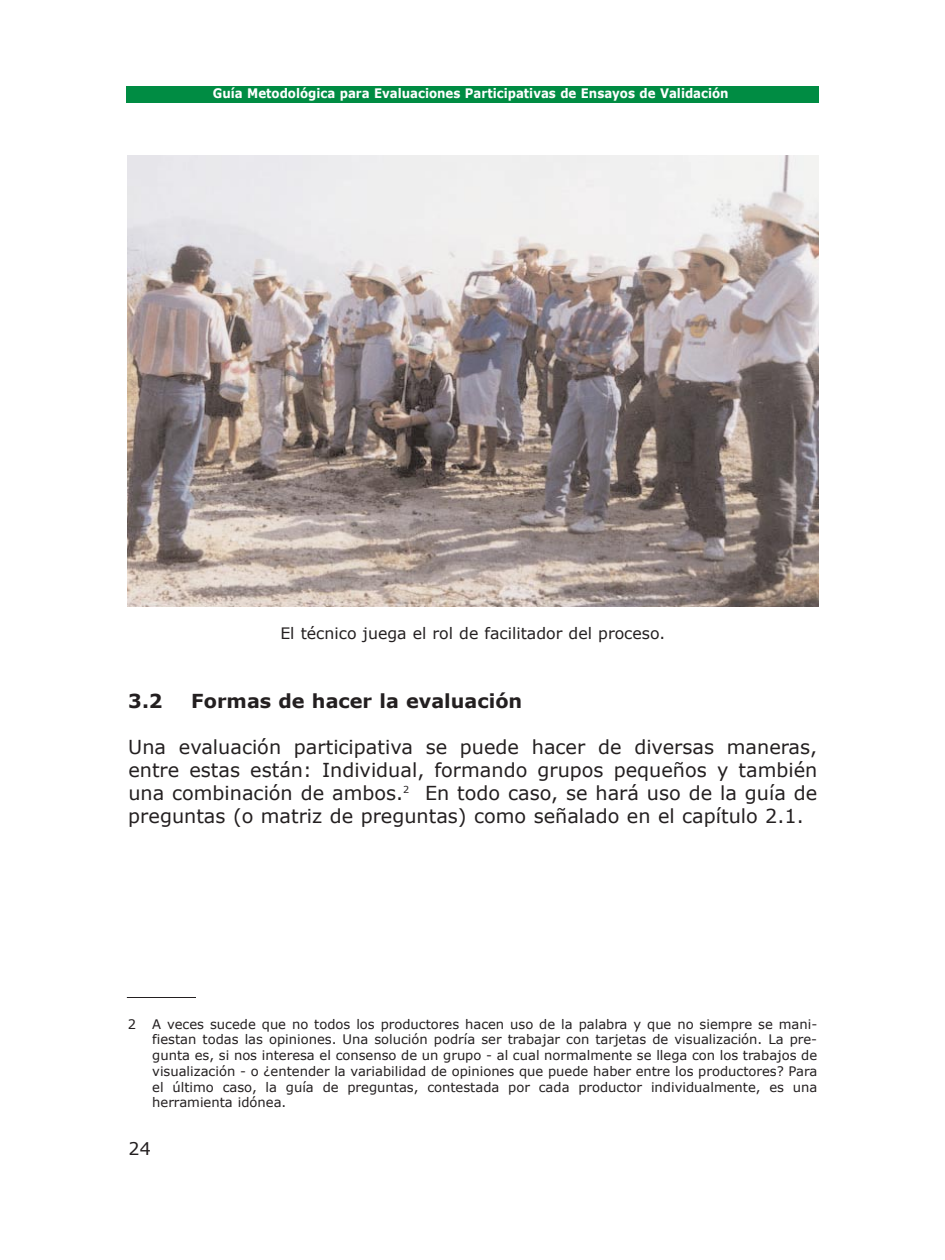
<style>
.page{position:relative;width:945px;height:1260px;background:#fff}
.page>*{position:absolute;margin:0;border:0;box-sizing:border-box;transform-origin:0 0}
.t1{font:19.25px/23.1px "Verdana";color:#231f20;text-align:justify}
.t2{font:700 19.25px "Verdana";color:#231f20}
.t3{font:17.5px "Verdana";color:#231f20}
.t4{font:15.75px "Verdana";color:#231f20}
.t5{font:13.12px/15.8px "Verdana";color:#231f20;text-align:justify}
.t6{font:700 13.12px "Verdana";color:#fff;scale:.9 1}
</style>
<div class="page">
<div style="left:127px;top:86px;width:692px;height:16px;background:#008c43"></div>
<img style="left:128px;top:156px;width:691px;height:450px">
<hr style="left:127px;top:997px;width:69px;height:1px;background:#231f20">
<p class="t6" style="left:213px;top:89px;width:575px">Guía Metodológica para Evaluaciones Participativas de Ensayos de Validación</p>
<p class="t4" style="left:280px;top:627px;width:386px">El técnico juega el rol de facilitador del proceso.</p>
<h1 class="t2" style="left:128px;top:694px;width:36px">3.2</h1>
<h1 class="t2" style="left:191px;top:694px;width:332px">Formas de hacer la evaluación</h1>
<p class="t1" style="left:128px;top:738px;width:691px">Una evaluación participativa se puede hacer de diversas maneras, entre estas están: Individual, formando grupos pequeños y también una combinación de ambos.<sup>2</sup> En todo caso, se hará uso de la guía de preguntas (o matriz de preguntas) como señalado en el capítulo 2.1.</p>
<p class="t5" style="left:152px;top:1018px;width:667px;text-indent:-25px">2 A veces sucede que no todos los productores hacen uso de la palabra y que no siempre se mani&shy;fiestan todas las opiniones. Una solución podría ser trabajar con tarjetas de visualización. La pre&shy;gunta es, si nos interesa el consenso de un grupo - al cual normalmente se llega con los trabajos de visualización - o ¿entender la variabilidad de opiniones que puede haber entre los productores? Para el último caso, la guía de preguntas, contestada por cada productor individualmente, es una herramienta idónea.</p>
<h2 class="t3" style="left:129px;top:1143px;width:24px">24</h2>
</div>
